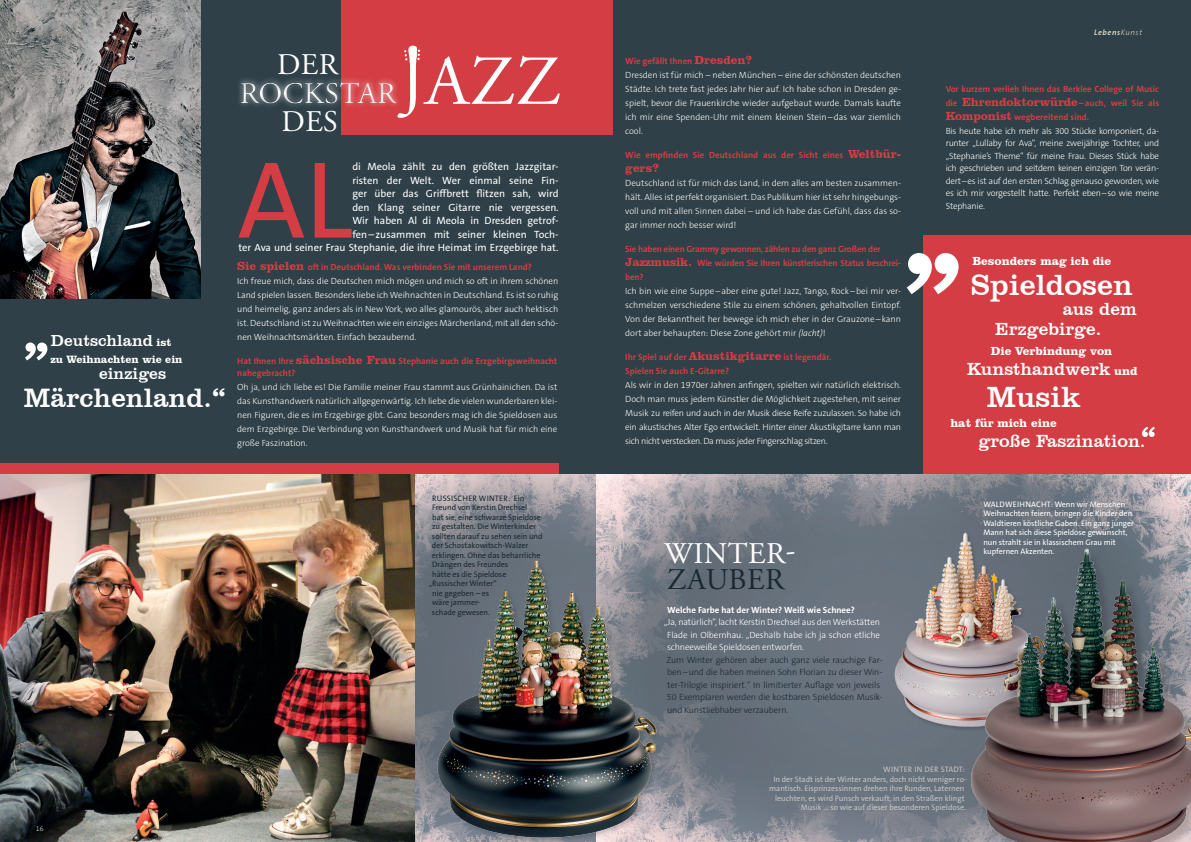
<style>
.page{position:relative;width:1191px;height:842px;background:#fff}
.page>*{position:absolute;margin:0;border:0;box-sizing:border-box;transform-origin:0 0}
.t1{font:110.5px "The Sans B W5 Plain";color:#d33d43}
.t2{font:30px "Adobe Garamond Pro";letter-spacing:.015em;color:#fff}
.t3{font:30px "Clarendon BT";color:#fff}
.t4{font:30px "Adobe Garamond Pro";letter-spacing:.015em;color:#1a2930}
.t5{font:27.3px "Clarendon BT";color:#fff}
.t6{font:18px/20px "Clarendon BT";color:#fff}
.t7{font:16.4px "Clarendon BT";color:#fff}
.t8{font:700 12px "Clarendon BT";color:#fff}
.t9{font:700 12px "Clarendon BT";color:#d33d43}
.t10{font:700 10.9px "Clarendon BT";color:#fff}
.t11{font:10.5px/13.5px "The Sans B W5 Plain";color:#fff;text-align:right}
.t12{font:300 9px/14px "The Sans B W3";color:#faf9f4;text-align:justify}
.t13{font:300 9px/14px "The Sans B W3";letter-spacing:-.01em;color:#fff;text-align:justify}
.t14{font:700 9px/14px "The Sans B W7";color:#d33d43}
.t15{font:300 9px/12.5px "The Sans B W3";letter-spacing:-.01em;color:#1a2930}
.t16{font:700 9px/14px "The Sans B W7";letter-spacing:-.02em;color:#d33d43}
.t17{font:700 9px "The Sans B W7";color:#fff}
.t18{font:8px "The Sans B W5 Plain";letter-spacing:-.005em;color:#1a2930}
.t19{font:8px/9.5px "The Sans B W5 Plain";letter-spacing:-.005em;color:#c5c3c3;text-align:right}
.t20{font:8px/9.5px "The Sans B W5 Plain";letter-spacing:-.005em;color:#fff}
.t21{font:8px "The Sans B W5 Plain";letter-spacing:.025em;color:#1a2930}
.t22{font:italic 600 8px "The Sans B W6";letter-spacing:.08em;color:#e9e4ce}
.t23{font:200 7px "The Sans B W2";color:#fff}
.s1{font-weight:700;font-size:10.9px}
.s2{font-weight:700}
.s3{font-family:"Clarendon BT";font-size:12px}
.s4{font-style:italic}
.s5{font-family:"The Sans B W2";font-weight:200}
.s6{font-weight:700;font-size:12px}
</style>
<div class="page">
<div style="left:0;top:0;width:1191px;height:486px;background:#2f4048"></div>
<div style="left:923px;top:235px;width:268px;height:241px;background:#d33d43"></div>
<div style="left:340px;top:0;width:272px;height:134px;background:#d33d43"></div>
<div style="left:232px;top:74px;width:174px;height:42px;background:#231f20;opacity:.5"></div>
<svg style="left:397px;top:45px;width:163px;height:73px"></svg>
<svg style="left:906px;top:253px;width:53px;height:41px"></svg>
<svg style="left:1142px;top:427px;width:13px;height:10px"></svg>
<svg style="left:25px;top:342px;width:23px;height:18px"></svg>
<img style="left:0;top:0;width:201px;height:298px">
<div style="left:0;top:463px;width:558px;height:163px;background:#d33d43"></div>
<img style="left:415px;top:474px;width:526px;height:368px">
<img style="left:0;top:475px;width:420px;height:367px">
<img style="left:873px;top:511px;width:68px;height:235px">
<img style="left:941px;top:474px;width:250px;height:368px">
<img style="left:432px;top:556px;width:237px;height:286px">
<h3 class="t7" style="left:51px;top:330px;width:122px">Deutschland <span class="s1">ist</span></h3>
<p class="t10" style="left:51px;top:352px;width:133px">zu Weihnachten wie ein</p>
<h3 class="t7" style="left:99px;top:363px;width:68px">einziges</h3>
<h3 class="t5" style="left:24px;top:380px;width:203px">Märchenland.<span class="s2">“</span></h3>
<h2 class="t2" style="left:277px;top:47px;width:63px">DER</h2>
<h2 class="t2" style="left:240px;top:75px;width:158px">ROCKSTAR</h2>
<h2 class="t2" style="left:281px;top:104px;width:58px">DES</h2>
<p class="t11" style="left:238px;top:160px;width:322px">di Meola zählt zu den größten Jazzgitar-<br>risten der Welt. Wer einmal seine Fin-<br>ger über das Griffbrett flitzen sah, wird<br>den Klang seiner Gitarre nie vergessen.<br>Wir haben Al di Meola in Dresden getrof-<br>fen–zusammen mit seiner kleinen Toch-<br>ter Ava und seiner Frau Stephanie, die ihre Heimat im Erzgebirge hat.</p>
<p class="t14" style="left:237px;top:260px;width:296px"><span class="s3">Sie spielen</span> oft in Deutschland. Was verbinden Sie mit unserem Land?</p>
<p class="t13" style="left:237px;top:274px;width:323px">Ich freue mich, dass die Deutschen mich mögen und mich so oft in ihrem schönen Land spielen lassen. Besonders liebe ich Weihnachten in Deutschland. Es ist so ruhig und heimelig, ganz anders als in New York, wo alles glamourös, aber auch hektisch ist. Deutschland ist zu Weihnachten wie ein einziges Märchenland, mit all den schö&shy;nen Weihnachtsmärkten. Einfach bezaubernd.</p>
<p class="t14" style="left:237px;top:355px;width:322px;line-height:12px">Hat Ihnen Ihre <span class="s3">sächsische Frau</span> Stephanie auch die Erzgebirgsweihnacht nahegebracht?</p>
<p class="t12" style="left:237px;top:380px;width:322px">Oh ja, und ich liebe es! Die Familie meiner Frau stammt aus Grünhainichen. Da ist das Kunsthandwerk natürlich allgegenwärtig. Ich liebe die vielen wunderbaren klei&shy;nen Figuren, die es im Erzgebirge gibt. Ganz besonders mag ich die Spieldosen aus dem Erzgebirge. Die Verbindung von Kunsthandwerk und Musik hat für mich eine große Faszination.</p>
<h1 class="t1" style="left:237px;top:129px;width:117px">AL</h1>
<p class="t21" style="left:432px;top:493px;width:94px">RUSSISCHER WINTER: Ein</p>
<p class="t18" style="left:432px;top:502px;width:97px">Freund von Kerstin Drechsel</p>
<p class="t18" style="left:432px;top:512px;width:110px">bat sie, eine schwarze Spieldose</p>
<p class="t18" style="left:432px;top:521px;width:105px">zu gestalten. Die Winterkinder</p>
<p class="t18" style="left:432px;top:531px;width:112px">sollten darauf zu sehen sein und</p>
<p class="t18" style="left:432px;top:540px;width:98px">der Schostakowitsch-Walzer</p>
<p class="t18" style="left:432px;top:550px;width:110px">erklingen. Ohne das beharrliche</p>
<p class="t18" style="left:432px;top:559px;width:78px">Drängen des Freundes</p>
<p class="t18" style="left:432px;top:569px;width:76px">hätte es die Spieldose</p>
<p class="t18" style="left:429px;top:578px;width:69px">„Russischer Winter“</p>
<p class="t18" style="left:432px;top:588px;width:59px">nie gegeben – es</p>
<p class="t18" style="left:432px;top:597px;width:50px">wäre jammer-</p>
<p class="t18" style="left:432px;top:607px;width:59px">schade gewesen.</p>
<p class="t23" style="left:36px;top:824px;width:9px">16</p>
<p class="t14" style="left:625px;top:54px;width:128px">Wie gefällt Ihnen <span class="s3">Dresden?</span></p>
<p class="t12" style="left:625px;top:68px;width:277px">Dresden ist für mich – neben München – eine der schönsten deutschen Städte. Ich trete fast jedes Jahr hier auf. Ich habe schon in Dresden ge&shy;spielt, bevor die Frauenkirche wieder aufgebaut wurde. Damals kaufte ich mir eine Spenden-Uhr mit einem kleinen Stein–das war ziemlich cool.</p>
<p class="t14" style="left:625px;top:148px;width:277px">Wie empfinden Sie Deutschland aus der Sicht eines <span class="s3">Weltbür-</span></p>
<h3 class="t9" style="left:625px;top:161px;width:35px">gers?</h3>
<p class="t12" style="left:625px;top:176px;width:277px">Deutschland ist für mich das Land, in dem alles am besten zusammen&shy;hält. Alles ist perfekt organisiert. Das Publikum hier ist sehr hingebungs&shy;voll und mit allen Sinnen dabei – und ich habe das Gefühl, dass das so&shy;gar immer noch besser wird!</p>
<p class="t16" style="left:625px;top:242px;width:277px">Sie haben einen Grammy gewonnen, zählen zu den ganz Großen der<br><span class="s3">Jazzmusik.</span> Wie würden Sie Ihren künstlerischen Status beschrei&shy;ben?</p>
<p class="t12" style="left:625px;top:284px;width:277px">Ich bin wie eine Suppe–aber eine gute! Jazz, Tango, Rock–bei mir ver&shy;schmelzen verschiedene Stile zu einem schönen, gehaltvollen Eintopf.<br>Von der Bekanntheit her bewege ich mich eher in der Grauzone–kann dort aber behaupten: Diese Zone gehört mir <span class="s4">(lacht)</span>!</p>
<p class="t14" style="left:625px;top:350px;width:208px">Ihr Spiel auf der <span class="s3">Akustikgitarre</span> ist legendär.<br>Spielen Sie auch E-Gitarre?</p>
<p class="t12" style="left:625px;top:378px;width:277px">Als wir in den 1970er Jahren anfingen, spielten wir natürlich elektrisch.<br>Doch man muss jedem Künstler die Möglichkeit zugestehen, mit seiner Musik zu reifen und auch in der Musik diese Reife zuzulassen. So habe ich ein akustisches Alter Ego entwickelt. Hinter einer Akustikgitarre kann man sich nicht verstecken. Da muss jeder Fingerschlag sitzen.</p>
<h2 class="t2" style="left:664px;top:536px;width:133px">WINTER-</h2>
<h2 class="t4" style="left:667px;top:562px;width:119px">ZAUBER</h2>
<p class="t17" style="left:667px;top:604px;width:189px">Welche Farbe hat der Winter? Weiß wie Schnee?</p>
<p class="t13" style="left:667px;top:616px;width:215px;line-height:12.5px;text-indent:-3px">„Ja, natürlich“, lacht Kerstin Drechsel aus den Werkstätten Flade in Olbernhau. „Deshalb habe ich ja schon etliche schneeweiße Spieldosen entworfen.</p>
<p class="t15" style="left:666px;top:654px;width:217px">Zum Winter gehören aber auch ganz viele rauchige Far&shy;ben–und die haben meinen Sohn Florian zu dieser Win&shy;ter-Trilogie inspiriert.“ In limitierter Auflage von jeweils 50 Exemplaren werden die kostbaren Spieldosen Musik&shy;und Kunstliebhaber verzaubern.</p>
<p class="t22" style="left:1094px;top:28px;width:50px">Lebens<span class="s5">Kunst</span></p>
<p class="t14" style="left:945px;top:82px;width:215px;text-align:justify">Vor kurzem verlieh Ihnen das Berklee College of Music die <span class="s3">Ehrendoktorwürde</span>–auch, weil Sie als <span class="s3">Komponist</span> wegbereitend sind.</p>
<p class="t12" style="left:945px;top:124px;width:215px;line-height:12.5px">Bis heute habe ich mehr als 300 Stücke komponiert, da&shy;runter „Lullaby for Ava“, meine zweijährige Tochter, und „Stephanie’s Theme“ für meine Frau. Dieses Stück habe ich geschrieben und seitdem keinen einzigen Ton verän&shy;dert–es ist auf den ersten Schlag genauso geworden, wie es ich mir vorgestellt hatte. Perfekt eben–so wie meine Stephanie.</p>
<h3 class="t8" style="left:972px;top:253px;width:140px">Besonders mag ich die</h3>
<h2 class="t3" style="left:971px;top:266px;width:163px">Spieldosen</h2>
<h3 class="t6" style="left:995px;top:298px;width:143px;text-indent:67px">aus dem<br>Erzgebirge.</h3>
<h3 class="t8" style="left:990px;top:343px;width:123px">Die Verbindung von</h3>
<h3 class="t6" style="left:967px;top:358px;width:172px">Kunsthandwerk <span class="s6">und</span></h3>
<h2 class="t3" style="left:987px;top:378px;width:95px">Musik</h2>
<h3 class="t8" style="left:950px;top:415px;width:108px">hat für mich eine</h3>
<h3 class="t6" style="left:978px;top:430px;width:169px">große Faszination.</h3>
<p class="t20" style="left:983px;top:499px;width:152px">WALDWEIHNACHT: Wenn wir Menschen Weihnachten feiern, bringen die Kinder den Waldtieren köstliche Gaben. Ein ganz junger Mann hat sich diese Spieldose gewünscht, nun strahlt sie in klassischem Grau mit kupfernen Akzenten.</p>
<p class="t19" style="left:769px;top:765px;width:199px">WINTER IN DER STADT:<br>In der Stadt ist der Winter anders, doch nicht weniger ro&shy;mantisch. Eisprinzessinnen drehen ihre Runden, Laternen leuchten, es wird Punsch verkauft, in den Straßen klingt Musik ... so wie auf dieser besonderen Spieldose.</p>
</div>
